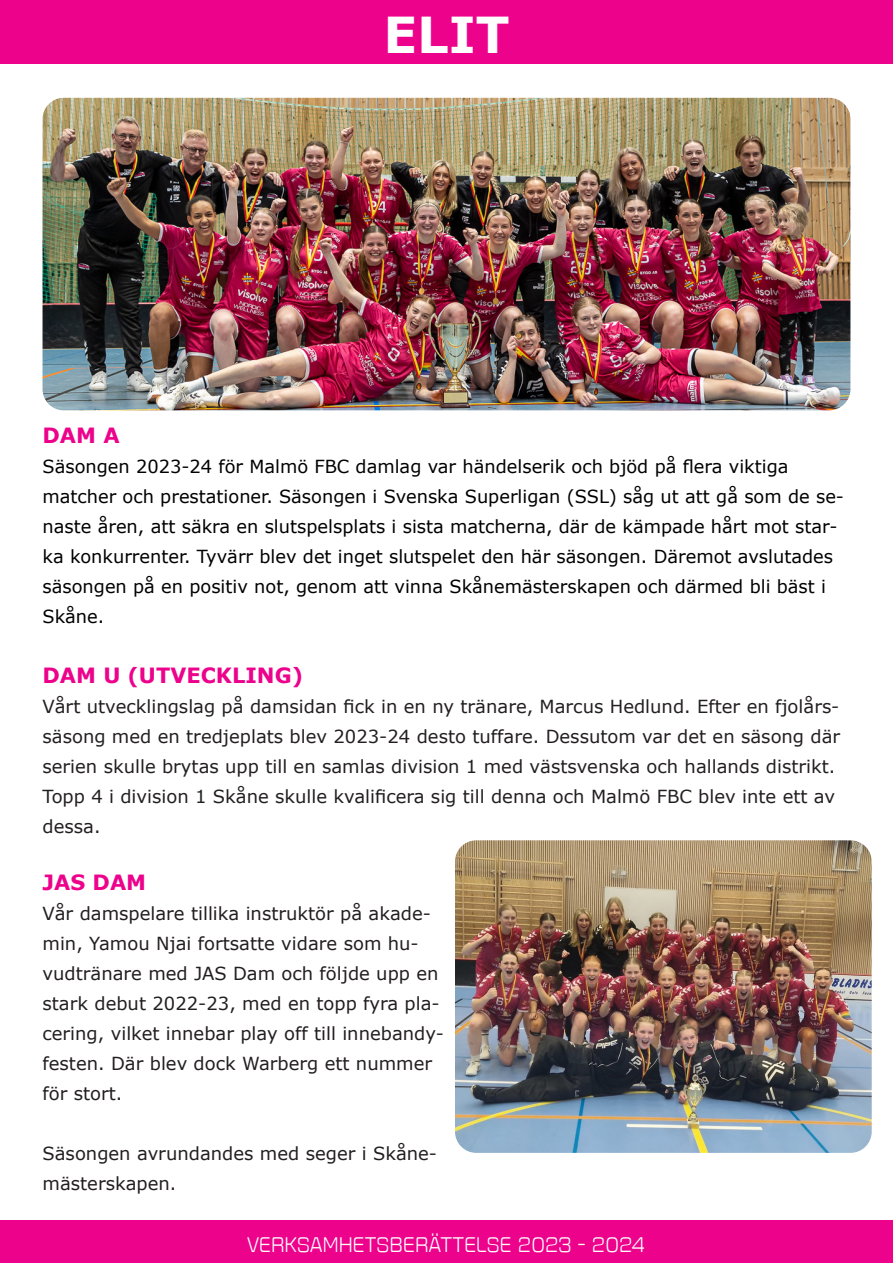
<style>
.page{position:relative;width:893px;height:1263px;background:#fff}
.page>*{position:absolute;margin:0;border:0;box-sizing:border-box;transform-origin:0 0}
.t1{font:700 49.5px "Verdana";color:#fff}
.t2{font:21px "Fromthe Stars Lt";color:#fff}
.t3{font:700 21px "Verdana";color:#ed028c}
.t4{font:18px/30px "Verdana";color:#231f20}
.t5{font:18px/30px "Verdana";color:#000}
</style>
<div class="page">
<div style="left:0;top:0;width:893px;height:64px;background:#ed028c"></div>
<div style="left:0;top:1220px;width:893px;height:43px;background:#ed028c"></div>
<img style="left:43px;top:98px;width:807px;height:312px">
<img style="left:455px;top:840px;width:417px;height:313px">
<p class="t1" style="left:383px;top:2px;width:128px">ELIT</p>
<p class="t3" style="left:43px;top:422px;width:79px">DAM A</p>
<p class="t5" style="left:43px;top:452px;width:803px">Säsongen 2023-24 för Malmö FBC damlag var händelserik och bjöd på flera viktiga matcher och prestationer. Säsongen i Svenska Superligan (SSL) såg ut att gå som de se&shy;naste åren, att säkra en slutspelsplats i sista matcherna, där de kämpade hårt mot star&shy;ka konkurrenter. Tyvärr blev det inget slutspelet den här säsongen. Däremot avslutades säsongen på en positiv not, genom att vinna Skånemästerskapen och därmed bli bäst i Skåne.</p>
<p class="t3" style="left:43px;top:662px;width:262px">DAM U (UTVECKLING)</p>
<p class="t4" style="left:43px;top:692px;width:799px">Vårt utvecklingslag på damsidan fick in en ny tränare, Marcus Hedlund. Efter en fjolårs&shy;säsong med en tredjeplats blev 2023-24 desto tuffare. Dessutom var det en säsong där serien skulle brytas upp till en samlas division 1 med västsvenska och hallands distrikt.<br>Topp 4 i division 1 Skåne skulle kvalificera sig till denna och Malmö FBC blev inte ett av dessa.</p>
<p class="t3" style="left:43px;top:869px;width:105px">JAS DAM</p>
<p class="t4" style="left:43px;top:899px;width:403px">Vår damspelare tillika instruktör på akade&shy;min, Yamou Njai fortsatte vidare som hu&shy;vudtränare med JAS Dam och följde upp en stark debut 2022-23, med en topp fyra pla&shy;cering, vilket innebar play off till innebandy&shy;festen. Där blev dock Warberg ett nummer för stort.</p>
<p class="t4" style="left:43px;top:1139px;width:396px">Säsongen avrundandes med seger i Skåne&shy;mästerskapen.</p>
<p class="t2" style="left:247px;top:1232px;width:400px">VERKSAMHETSBERÄTTELSE 2023 - 2024</p>
</div>
